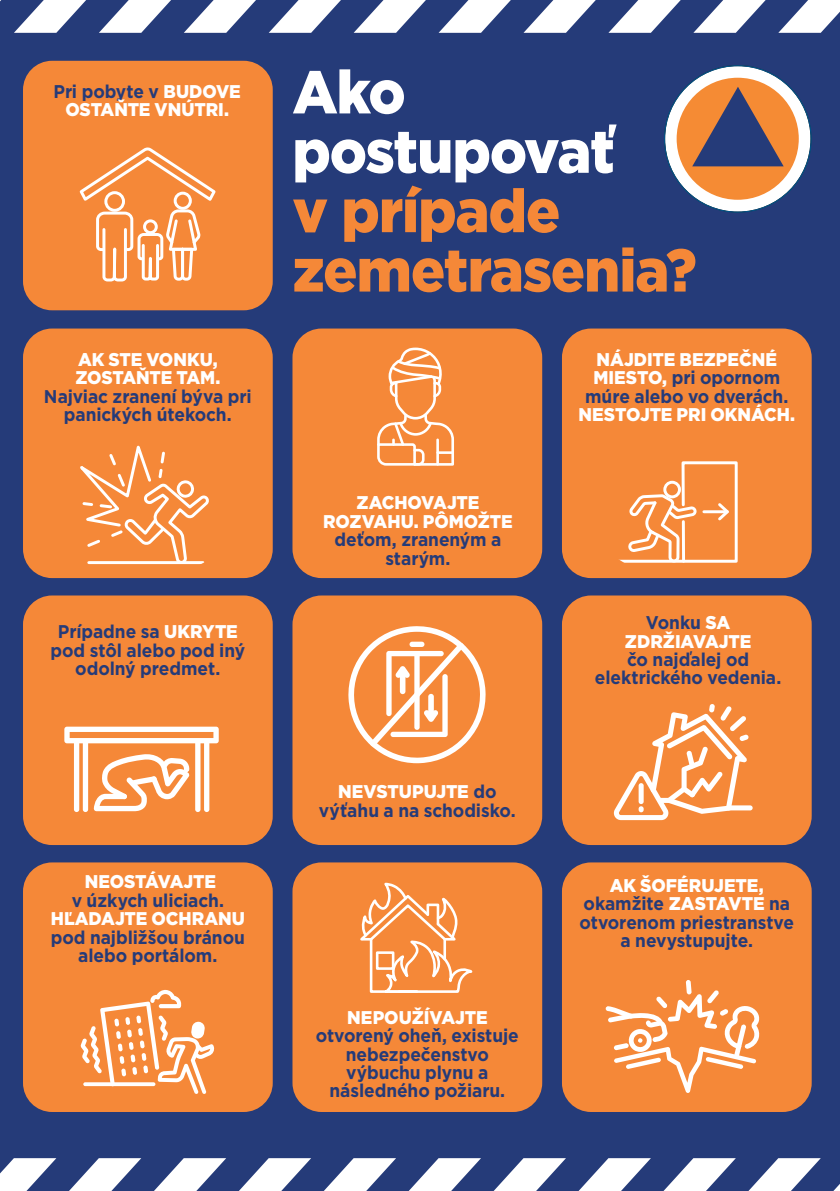
<style>
.page{position:relative;width:840px;height:1191px;background:#fff}
.page>*{position:absolute;margin:0;border:0;box-sizing:border-box;transform-origin:0 0}
.t1{font:900 60.4px "Gotham";letter-spacing:-.015em;color:#f58838;scale:.94 1}
.t2{font:900 60.4px "Gotham";letter-spacing:-.02em;color:#fff;scale:.94 1}
.t3{font:700 18.4px/18.4px "Gotham";letter-spacing:-.005em;color:#253b79;text-align:center;scale:.94 1}
.t4{font:900 18.4px/18.4px "Gotham";letter-spacing:-.005em;color:#fff;text-align:center;scale:.94 1}
.s1{font-weight:700;color:#253b79}
.s2{font-weight:900;color:#fff}
</style>
<div class="page">
<div style="left:0;top:0;width:839px;height:1191px;background:#253b79"></div>
<svg style="left:14px;top:0;width:72px;height:33px"></svg>
<svg style="left:99px;top:0;width:72px;height:33px"></svg>
<svg style="left:184px;top:0;width:72px;height:33px"></svg>
<svg style="left:269px;top:0;width:72px;height:33px"></svg>
<svg style="left:353px;top:0;width:72px;height:33px"></svg>
<svg style="left:438px;top:0;width:72px;height:33px"></svg>
<svg style="left:523px;top:0;width:72px;height:33px"></svg>
<svg style="left:608px;top:0;width:72px;height:33px"></svg>
<svg style="left:693px;top:0;width:72px;height:33px"></svg>
<svg style="left:778px;top:0;width:61px;height:33px"></svg>
<svg style="left:0;top:1158px;width:56px;height:33px"></svg>
<svg style="left:69px;top:1158px;width:72px;height:33px"></svg>
<svg style="left:154px;top:1158px;width:72px;height:33px"></svg>
<svg style="left:239px;top:1158px;width:72px;height:33px"></svg>
<svg style="left:324px;top:1158px;width:72px;height:33px"></svg>
<svg style="left:409px;top:1158px;width:72px;height:33px"></svg>
<svg style="left:493px;top:1158px;width:72px;height:33px"></svg>
<svg style="left:578px;top:1158px;width:72px;height:33px"></svg>
<svg style="left:663px;top:1158px;width:72px;height:33px"></svg>
<svg style="left:748px;top:1158px;width:72px;height:33px"></svg>
<svg style="left:833px;top:1185px;width:6px;height:6px"></svg>
<div style="left:664px;top:66px;width:146px;height:146px;background:#fff;border-radius:50%"></div>
<div style="left:676px;top:78px;width:122px;height:122px;background:#f58b34;border-radius:50%"></div>
<svg style="left:691px;top:87px;width:92px;height:79px"></svg>
<div style="left:23px;top:328px;width:249px;height:250px;background:#f58838;border-radius:29px"></div>
<div style="left:23px;top:61px;width:249px;height:249px;background:#f58838;border-radius:29px"></div>
<div style="left:23px;top:595px;width:249px;height:250px;background:#f58838;border-radius:29px"></div>
<div style="left:23px;top:862px;width:249px;height:250px;background:#f58838;border-radius:29px"></div>
<div style="left:292px;top:328px;width:250px;height:250px;background:#f58838;border-radius:29px"></div>
<div style="left:292px;top:595px;width:250px;height:250px;background:#f58838;border-radius:29px"></div>
<div style="left:292px;top:862px;width:250px;height:250px;background:#f58838;border-radius:29px"></div>
<div style="left:561px;top:328px;width:250px;height:250px;background:#f58838;border-radius:29px"></div>
<div style="left:561px;top:595px;width:250px;height:250px;background:#f58838;border-radius:29px"></div>
<div style="left:561px;top:862px;width:250px;height:250px;background:#f58838;border-radius:29px"></div>
<svg style="left:77px;top:147px;width:175px;height:164px"></svg>
<svg style="left:94px;top:754px;width:95px;height:57px"></svg>
<svg style="left:64px;top:726px;width:155px;height:17px"></svg>
<div style="left:204px;top:739px;width:5px;height:73px;background:#fff;border-radius:3px"></div>
<div style="left:195px;top:739px;width:5px;height:73px;background:#fff;border-radius:3px"></div>
<div style="left:83px;top:739px;width:5px;height:73px;background:#fff;border-radius:3px"></div>
<div style="left:74px;top:739px;width:5px;height:73px;background:#fff;border-radius:3px"></div>
<svg style="left:613px;top:704px;width:139px;height:116px"></svg>
<svg style="left:80px;top:989px;width:135px;height:105px"></svg>
<svg style="left:83px;top:1082px;width:72px;height:4px"></svg>
<svg style="left:348px;top:626px;width:138px;height:137px"></svg>
<div style="left:409px;top:641px;width:15px;height:6px;background:#fff;border-radius:3px"></div>
<svg style="left:605px;top:980px;width:155px;height:113px"></svg>
<svg style="left:321px;top:862px;width:183px;height:131px"></svg>
<svg style="left:321px;top:328px;width:183px;height:138px"></svg>
<svg style="left:80px;top:445px;width:129px;height:120px"></svg>
<svg style="left:618px;top:461px;width:120px;height:102px"></svg>
<hr style="left:703px;top:510px;width:24px;height:3px;background:#fff">
<p class="t4" style="left:54px;top:82px;width:200px"><span class="s1">Pri pobyte v</span> BUDOVE<br>OSTAŇTE VNÚTRI.</p>
<p class="t3" style="left:44px;top:350px;width:222px"><span class="s2">AK STE VONKU,<br>ZOSTAŇTE TAM.<br></span>Najviac zranení býva pri panických útekoch.</p>
<p class="t3" style="left:51px;top:622px;width:208px">Prípadne sa <span class="s2">UKRYTE </span>pod stôl alebo pod iný odolný predmet.</p>
<p class="t2" style="left:292px;top:50px;width:122px">Ako</p>
<p class="t2" style="left:292px;top:110px;width:344px">postupovať</p>
<p class="t1" style="left:292px;top:169px;width:286px">v prípade</p>
<p class="t1" style="left:292px;top:228px;width:431px">zemetrasenia?</p>
<p class="t4" style="left:323px;top:493px;width:203px">ZACHOVAJTE<br>ROZVAHU. PÔMOŽTE <span class="s1">deťom, zraneným a starým.</span></p>
<p class="t3" style="left:319px;top:782px;width:211px"><span class="s2">NEVSTUPUJTE</span> do výťahu a na schodisko.</p>
<p class="t4" style="left:578px;top:350px;width:232px">NÁJDITE BEZPEČNÉ<br>MIESTO, <span class="s1">pri opornom múre alebo vo dverách.<br></span>NESTOJTE PRI OKNÁCH.</p>
<p class="t3" style="left:594px;top:613px;width:200px">Vonku <span class="s2">SA<br>ZDRŽIAVAJTE<br></span>čo najďalej od elektrického vedenia.</p>
<p class="t3" style="left:51px;top:872px;width:208px"><span class="s2">NEOSTÁVAJTE<br></span>v úzkych uliciach.<br><span class="s2">HĽADAJTE OCHRANU </span>pod najbližšou bránou alebo portálom.</p>
<p class="t3" style="left:579px;top:876px;width:230px"><span class="s2">AK ŠOFÉRUJETE, </span>okamžite <span class="s2">ZASTAVTE</span> na otvorenom priestranstve a nevystupujte.</p>
<p class="t3" style="left:315px;top:1008px;width:217px"><span class="s2">NEPOUŽÍVAJTE </span>otvorený oheň, existuje nebezpečenstvo výbuchu plynu a následného požiaru.</p>
</div>
